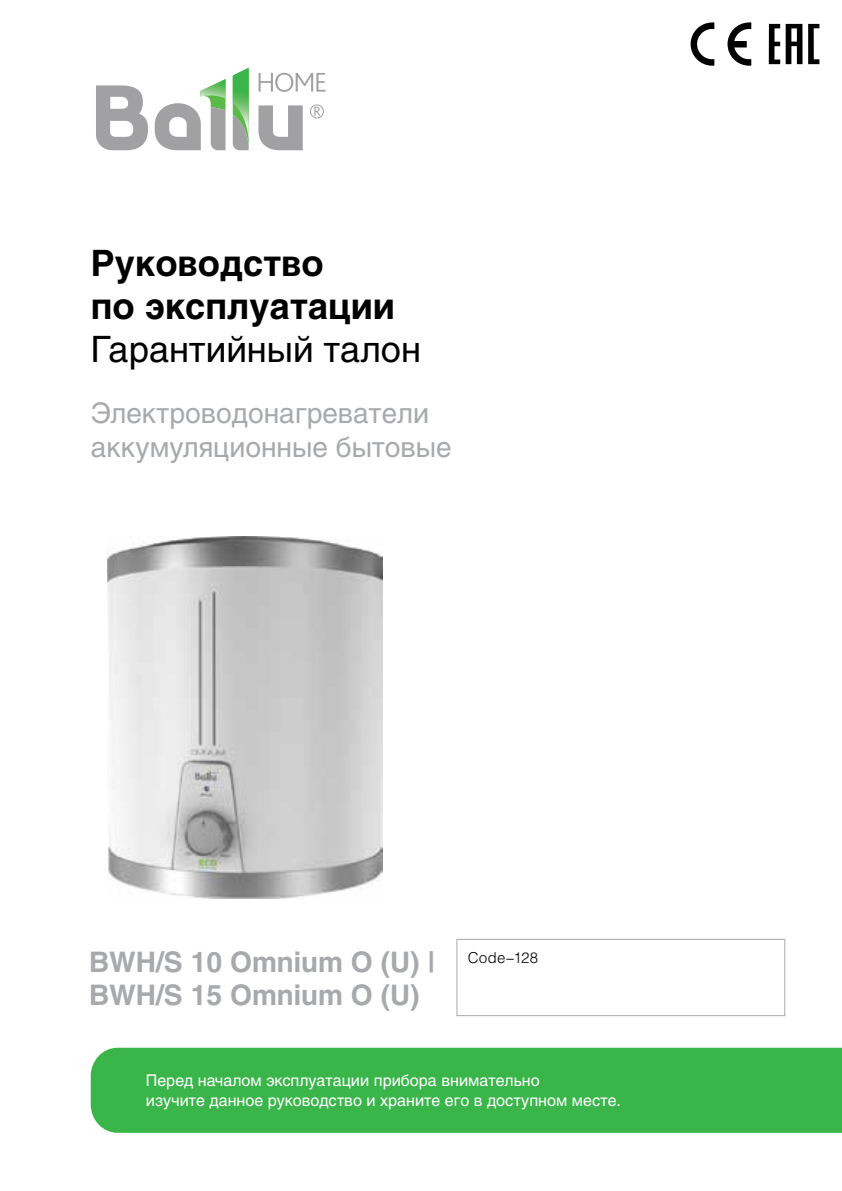
<style>
.page{position:relative;width:842px;height:1191px;background:#fff}
.page>*{position:absolute;margin:0;border:0;box-sizing:border-box;transform-origin:0 0}
.t1{font:700 36px/43.2px "Helios";color:#000}
.t2{font:36px "Helios";color:#000}
.t3{font:28px/33.6px "Helios";color:#a7a9ac}
.t4{font:700 28px/33.6px "Helios";color:#a7a9ac}
.t5{font:16px/19.2px "Helios";color:#fff}
.t6{font:300 15px "Helios";letter-spacing:.02em;color:#000}
</style>
<div class="page">
<div style="left:91px;top:1047px;width:751px;height:85px;background:#39b54a"></div>
<img style="left:107px;top:536px;width:275px;height:363px">
<div style="left:456px;top:939px;width:329px;height:77px;border:1px solid #a7a9ac"></div>
<svg style="left:96px;top:68px;width:230px;height:82px"></svg>
<svg style="left:691px;top:22px;width:23px;height:44px"></svg>
<svg style="left:727px;top:22px;width:24px;height:44px"></svg>
<svg style="left:786px;top:24px;width:16px;height:40px"></svg>
<svg style="left:769px;top:24px;width:11px;height:40px"></svg>
<svg style="left:808px;top:24px;width:11px;height:40px"></svg>
<h1 class="t1" style="left:91px;top:241px;width:306px">Руководство<br>по эксплуатации</h1>
<h1 class="t2" style="left:91px;top:328px;width:332px">Гарантийный талон</h1>
<h2 class="t3" style="left:91px;top:396px;width:362px">Электроводонагреватели аккумуляционные бытовые</h2>
<h2 class="t4" style="left:89px;top:945px;width:348px">BWH/S 10 Omnium O (U) |<br>BWH/S 15 Omnium O (U)</h2>
<p class="t6" style="left:468px;top:948px;width:72px">Code–128</p>
<p class="t5" style="left:146px;top:1070px;width:477px">Перед началом эксплуатации прибора внимательно<br>изучите данное руководство и храните его в доступном месте.</p>
</div>
